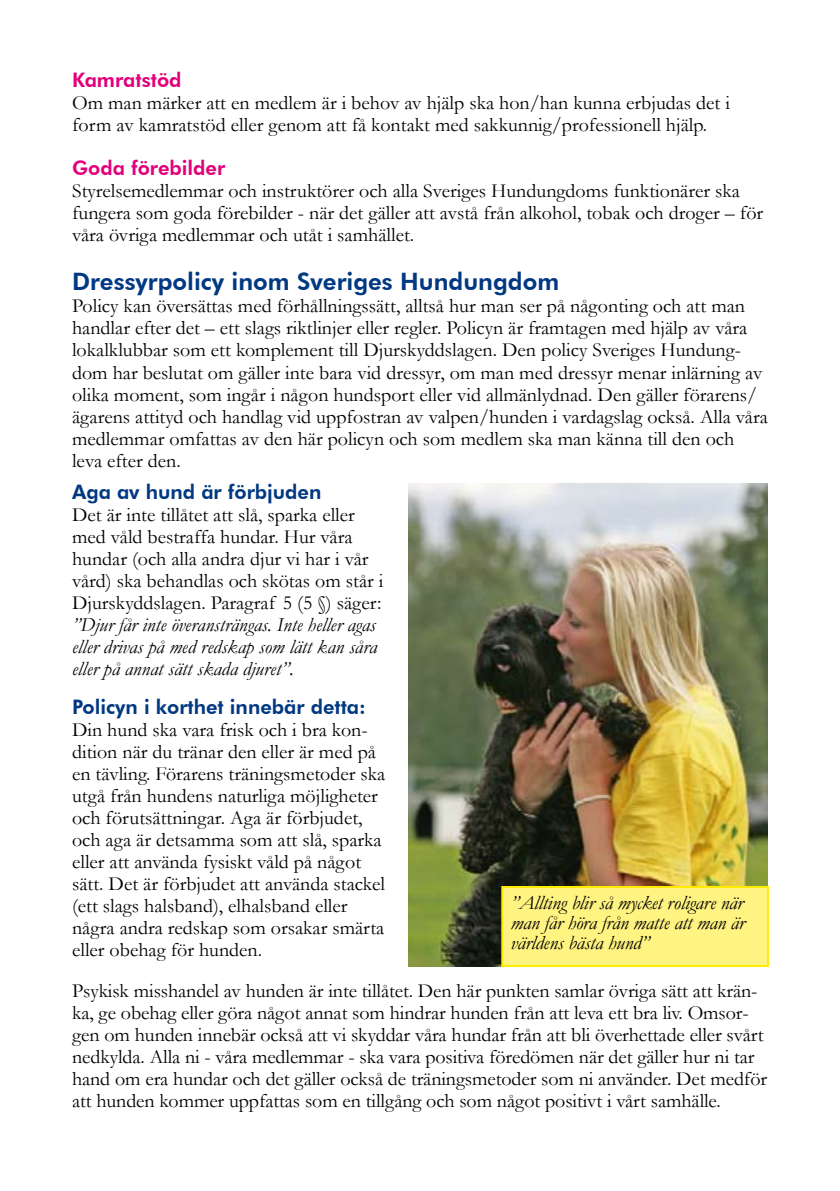
<style>
.page{position:relative;width:840px;height:1191px;background:#fff}
.page>*{position:absolute;margin:0;border:0;box-sizing:border-box;transform-origin:0 0}
.t1{font:800 24px "Futura BT";color:#003882}
.t2{font:20px/22px "Garamond";color:#000}
.t3{font:italic 20px/22px "Garamond";color:#000;text-align:justify}
.t4{font:800 20px "Futura BT";color:#003882}
.t5{font:800 20px "Futura BT";color:#e2007a}
</style>
<div class="page">
<img style="left:408px;top:484px;width:359px;height:482px">
<div style="left:501px;top:886px;width:267px;height:81px;background:#fff381;border:2px solid #ffed00"></div>
<p class="t5" style="left:72px;top:68px;width:111px">Kamratstöd</p>
<p class="t2" style="left:72px;top:91px;width:659px">Om man märker att en medlem är i behov av hjälp ska hon/han kunna erbjudas det i form av kamratstöd eller genom att få kontakt med sakkunnig/professionell hjälp.</p>
<p class="t5" style="left:72px;top:156px;width:154px">Goda förebilder</p>
<p class="t2" style="left:72px;top:179px;width:692px">Styrelsemedlemmar och instruktörer och alla Sveriges Hundungdoms funktionärer ska fungera som goda förebilder - när det gäller att avstå från alkohol, tobak och droger – för våra övriga medlemmar och utåt i samhället.</p>
<p class="t1" style="left:72px;top:267px;width:488px">Dressyrpolicy inom Sveriges Hundungdom</p>
<p class="t2" style="left:72px;top:295px;width:696px">Policy kan översättas med förhållningssätt, alltså hur man ser på någonting och att man handlar efter det – ett slags riktlinjer eller regler. Policyn är framtagen med hjälp av våra lokalklubbar som ett komplement till Djurskyddslagen. Den policy Sveriges Hundung&shy;dom har beslutat om gäller inte bara vid dressyr, om man med dressyr menar inlärning av olika moment, som ingår i någon hundsport eller vid allmänlydnad. Den gäller förarens/ ägarens attityd och handlag vid uppfostran av valpen/hunden i vardagslag också. Alla våra medlemmar omfattas av den här policyn och som medlem ska man känna till den och leva efter den.</p>
<p class="t4" style="left:72px;top:479px;width:251px">Aga av hund är förbjuden</p>
<p class="t2" style="left:72px;top:503px;width:312px">Det är inte tillåtet att slå, sparka eller med våld bestraffa hundar. Hur våra hundar (och alla andra djur vi har i vår vård) ska behandlas och skötas om står i Djurskyddslagen. Paragraf 5 (5 §) säger:</p>
<p class="t3" style="left:72px;top:613px;width:306px">”Djur får inte överansträngas. Inte heller agas eller drivas på med redskap som lätt kan såra eller på annat sätt skada djuret”.</p>
<p class="t4" style="left:72px;top:695px;width:295px">Policyn i korthet innebär detta:</p>
<p class="t2" style="left:72px;top:718px;width:314px">Din hund ska vara frisk och i bra kon&shy;dition när du tränar den eller är med på en tävling. Förarens träningsmetoder ska utgå från hundens naturliga möjligheter och förutsättningar. Aga är förbjudet, och aga är detsamma som att slå, sparka eller att använda fysiskt våld på något sätt. Det är förbjudet att använda stackel (ett slags halsband), elhalsband eller några andra redskap som orsakar smärta eller obehag för hunden.</p>
<p class="t2" style="left:72px;top:979px;width:696px">Psykisk misshandel av hunden är inte tillåtet. Den här punkten samlar övriga sätt att krän&shy;ka, ge obehag eller göra något annat som hindrar hunden från att leva ett bra liv. Omsor&shy;gen om hunden innebär också att vi skyddar våra hundar från att bli överhettade eller svårt nedkylda. Alla ni - våra medlemmar - ska vara positiva föredömen när det gäller hur ni tar hand om era hundar och det gäller också de träningsmetoder som ni använder. Det medför att hunden kommer uppfattas som en tillgång och som något positivt i vårt samhälle.</p>
<p class="t3" style="left:510px;top:892px;width:235px;line-height:20px">”Allting blir så mycket roligare när man får höra från matte att man är världens bästa hund”</p>
</div>
